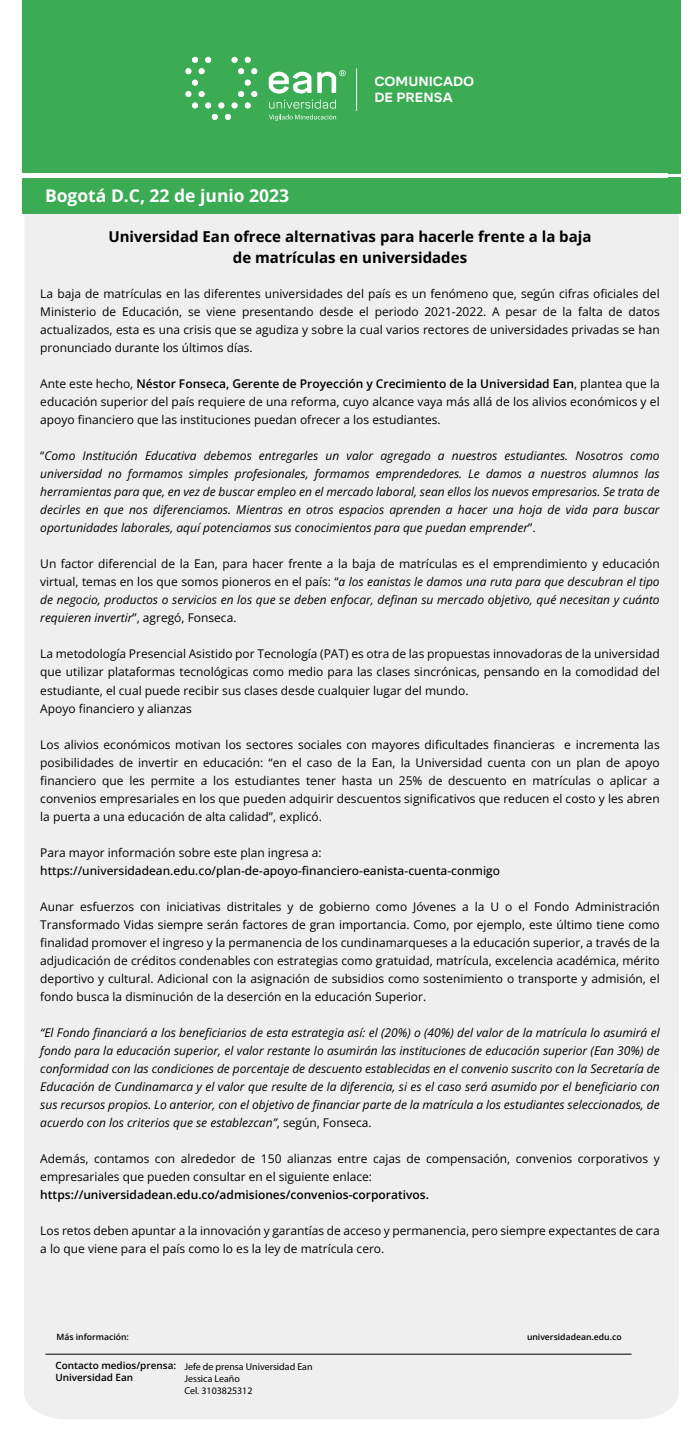
<style>
.page{position:relative;width:700px;height:1433px;background:#fff}
.page>*{position:absolute;margin:0;border:0;box-sizing:border-box;transform-origin:0 0}
.t1{font:700 17.5px "Open Sans";color:#fff}
.t2{font:700 15px/20.9px "Open Sans";color:#000;text-align:center}
.t3{font:700 13.25px "Mikro";color:#fff}
.t4{font:12px/18px "Open Sans";color:#000;text-align:justify}
.t5{font:italic 12px/18px "Open Sans";color:#000;text-align:justify}
.t6{font:500 12px "Open Sans";color:#000}
.t7{font:600 12px "Open Sans";color:#000}
.t8{font:9.95px/11.9px "Myriad Pro";color:#000}
.t9{font:600 9.95px/11.9px "Open Sans";color:#000}
.t10{font:600 8.65px "Open Sans";color:#000}
.s1{font-weight:600}
.s2{font-style:normal}
</style>
<div class="page">
<div style="left:24px;top:214px;width:655px;height:1205px;background:#efefef"></div>
<hr style="left:45px;top:1353px;width:587px;height:1px;background:#000">
<div style="left:22px;top:0;width:646px;height:173px;background:#3bac53"></div>
<div style="left:668px;top:0;width:13px;height:173px;background:#3bac53"></div>
<hr style="left:356px;top:68px;width:1px;height:43px;background:#fff">
<div style="left:22px;top:178px;width:646px;height:36px;background:#3bac53"></div>
<div style="left:668px;top:177px;width:13px;height:37px;background:#3bac53"></div>
<svg style="left:218px;top:102px;width:6px;height:6px"></svg>
<svg style="left:232px;top:57px;width:25px;height:17px"></svg>
<svg style="left:212px;top:114px;width:6px;height:6px"></svg>
<svg style="left:225px;top:114px;width:6px;height:6px"></svg>
<svg style="left:232px;top:80px;width:25px;height:28px"></svg>
<svg style="left:185px;top:57px;width:26px;height:17px"></svg>
<svg style="left:185px;top:80px;width:26px;height:28px"></svg>
<svg style="left:269px;top:70px;width:77px;height:51px"></svg>
<p class="t3" style="left:374px;top:73px;width:102px">COMUNICADO</p>
<p class="t3" style="left:374px;top:89px;width:80px">DE PRENSA</p>
<h1 class="t1" style="left:45px;top:183px;width:246px">Bogotá D.C, 22 de junio 2023</h1>
<p class="t2" style="left:108px;top:226px;width:485px">Universidad Ean ofrece alternativas para hacerle frente a la baja de matrículas en universidades</p>
<p class="t4" style="left:40px;top:284px;width:621px">La baja de matrículas en las diferentes universidades del país es un fenómeno que, según cifras oficiales del Ministerio de Educación, se viene presentando desde el periodo 2021-2022. A pesar de la falta de datos actualizados, esta es una crisis que se agudiza y sobre la cual varios rectores de universidades privadas se han pronunciado durante los últimos días.</p>
<p class="t4" style="left:40px;top:374px;width:621px">Ante este hecho, <span class="s1">Néstor Fonseca, Gerente de Proyección y Crecimiento de la Universidad Ean</span>, plantea que la educación superior del país requiere de una reforma, cuyo alcance vaya más allá de los alivios económicos y el apoyo financiero que las instituciones puedan ofrecer a los estudiantes.</p>
<p class="t5" style="left:40px;top:446px;width:621px"><span class="s2">“</span>Como Institución Educativa debemos entregarles un valor agregado a nuestros estudiantes. Nosotros como universidad no formamos simples profesionales, formamos emprendedores. Le damos a nuestros alumnos las herramientas para que, en vez de buscar empleo en el mercado laboral, sean ellos los nuevos empresarios. Se trata de decirles en que nos diferenciamos. Mientras en otros espacios aprenden a hacer una hoja de vida para buscar oportunidades laborales, aquí potenciamos sus conocimientos para que puedan emprender<span class="s2">”.</span></p>
<p class="t5" style="left:40px;top:554px;width:621px"><span class="s2">Un factor diferencial de la Ean, para hacer frente a la baja de matrículas es el emprendimiento y educación virtual, temas en los que somos pioneros en el país: “</span>a los eanistas le damos una ruta para que descubran el tipo de negocio, productos o servicios en los que se deben enfocar, definan su mercado objetivo, qué necesitan y cuánto requieren invertir<span class="s2">”, agregó, Fonseca.</span></p>
<p class="t4" style="left:40px;top:644px;width:621px;text-align:left">La metodología Presencial Asistido por Tecnología (PAT) es otra de las propuestas innovadoras de la universidad que utilizar plataformas tecnológicas como medio para las clases sincrónicas, pensando en la comodidad del estudiante, el cual puede recibir sus clases desde cualquier lugar del mundo.<br>Apoyo financiero y alianzas</p>
<p class="t4" style="left:40px;top:734px;width:621px">Los alivios económicos motivan los sectores sociales con mayores dificultades financieras e incrementa las posibilidades de invertir en educación: “en el caso de la Ean, la Universidad cuenta con un plan de apoyo financiero que les permite a los estudiantes tener hasta un 25% de descuento en matrículas o aplicar a convenios empresariales en los que pueden adquirir descuentos significativos que reducen el costo y les abren la puerta a una educación de alta calidad”, explicó.</p>
<p class="t4" style="left:40px;top:842px;width:283px">Para mayor información sobre este plan ingresa a:</p>
<p class="t6" style="left:40px;top:862px;width:461px">https://universidadean.edu.co/plan-de-apoyo-financiero-eanista-cuenta-conmigo</p>
<p class="t4" style="left:40px;top:896px;width:621px">Aunar esfuerzos con iniciativas distritales y de gobierno como Jóvenes a la U o el Fondo Administración Transformado Vidas siempre serán factores de gran importancia. Como, por ejemplo, este último tiene como finalidad promover el ingreso y la permanencia de los cundinamarqueses a la educación superior, a través de la adjudicación de créditos condenables con estrategias como gratuidad, matrícula, excelencia académica, mérito deportivo y cultural. Adicional con la asignación de subsidios como sostenimiento o transporte y admisión, el fondo busca la disminución de la deserción en la educación Superior.</p>
<p class="t5" style="left:40px;top:1022px;width:621px">“El Fondo financiará a los beneficiarios de esta estrategia así: el (20%) o (40%) del valor de la matrícula lo asumirá el fondo para la educación superior, el valor restante lo asumirán las instituciones de educación superior (Ean 30%) de conformidad con las condiciones de porcentaje de descuento establecidas en el convenio suscrito con la Secretaría de Educación de Cundinamarca y el valor que resulte de la diferencia, si es el caso será asumido por el beneficiario con sus recursos propios. Lo anterior, con el objetivo de financiar parte de la matrícula a los estudiantes seleccionados, de acuerdo con los criterios que se establezcan”<span class="s2">, según, Fonseca.</span></p>
<p class="t4" style="left:40px;top:1148px;width:621px">Además, contamos con alrededor de 150 alianzas entre cajas de compensación, convenios corporativos y empresariales que pueden consultar en el siguiente enlace:</p>
<p class="t7" style="left:40px;top:1186px;width:390px">https://universidadean.edu.co/admisiones/convenios-corporativos.</p>
<p class="t4" style="left:40px;top:1220px;width:621px">Los retos deben apuntar a la innovación y garantías de acceso y permanencia, pero siempre expectantes de cara a lo que viene para el país como lo es la ley de matrícula cero.</p>
<p class="t10" style="left:56px;top:1331px;width:74px">Más información:</p>
<p class="t10" style="left:527px;top:1331px;width:96px">universidadean.edu.co</p>
<p class="t9" style="left:55px;top:1359px;width:122px">Contacto medios/prensa:<br>Universidad Ean</p>
<p class="t8" style="left:184px;top:1360px;width:130px">Jefe de prensa Universidad Ean<br>Jessica Leaño<br>Cel. 3103825312</p>
</div>
